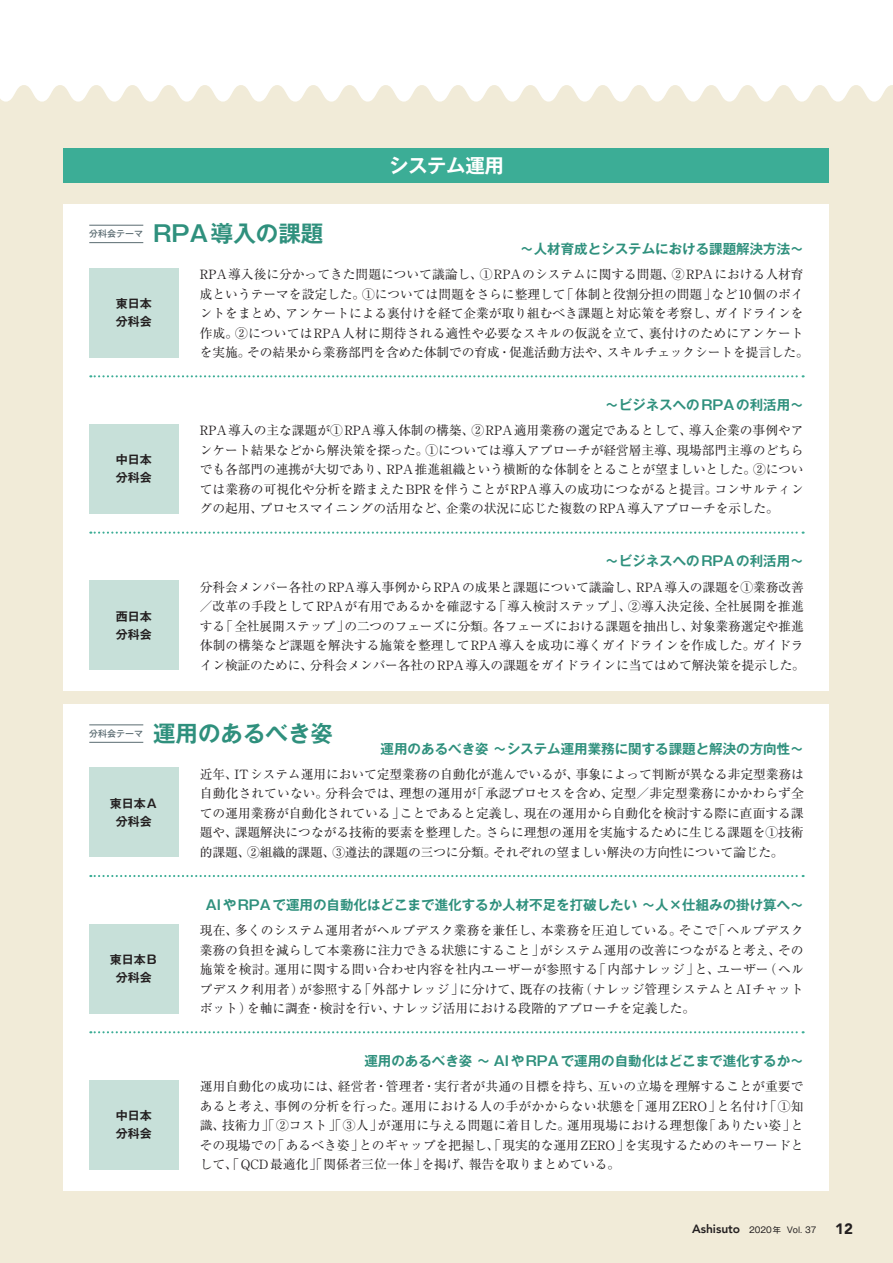
<style>
.page{position:relative;width:893px;height:1263px;background:#fff}
.page>*{position:absolute;margin:0;border:0;box-sizing:border-box;transform-origin:0 0}
.t1{font:700 22.5px "Gothic MB101 Pr 6 De";color:#2f907d}
.t2{font:700 19.5px "Gothic MB101 Pr 6 De";letter-spacing:-.02em;color:#fff}
.t3{font:900 15px "Avenir";color:#231f20}
.t4{font:700 13.5px "Gothic MB101 Pr 6 De";color:#2f907d}
.t5{font:12.75px/19.5px "Ryumin Pr 6 N";letter-spacing:-.01em;color:#231f20;text-align:justify}
.t6{font:700 12px/18px "Gothic MB101 Pr 6 De";color:#231f20}
.t7{font:500 9px "Gothic MB101 Pr 6";color:#5a6b71}
.t8{font:8.25px "Gothic MB101 Pr 6";color:#231f20}
.s1{font-family:"Avenir";font-weight:800;font-size:12px}
</style>
<div class="page">
<div style="left:0;top:85px;width:893px;height:1178px;background:#f1ebd8"></div>
<div style="left:64px;top:204px;width:765px;height:487px;background:#fff"></div>
<div style="left:64px;top:704px;width:765px;height:487px;background:#fff"></div>
<div style="left:64px;top:149px;width:765px;height:34px;background:#3cad96"></div>
<hr style="left:89px;top:225px;width:54px;height:1px;background:#5a6b71">
<hr style="left:89px;top:242px;width:54px;height:1px;background:#5a6b71">
<hr style="left:89px;top:724px;width:54px;height:1px;background:#5a6b71">
<hr style="left:89px;top:742px;width:54px;height:1px;background:#5a6b71">
<div style="left:89px;top:268px;width:90px;height:89px;background:#c7e0d9"></div>
<div style="left:89px;top:767px;width:90px;height:90px;background:#c7e0d9"></div>
<div style="left:89px;top:424px;width:90px;height:89px;background:#c7e0d9"></div>
<div style="left:89px;top:924px;width:90px;height:89px;background:#c7e0d9"></div>
<div style="left:89px;top:580px;width:90px;height:90px;background:#c7e0d9"></div>
<div style="left:89px;top:1080px;width:90px;height:89px;background:#c7e0d9"></div>
<svg style="left:90px;top:375px;width:714px;height:2px"></svg>
<svg style="left:90px;top:875px;width:714px;height:2px"></svg>
<svg style="left:90px;top:531px;width:714px;height:3px"></svg>
<svg style="left:90px;top:1031px;width:714px;height:2px"></svg>
<p class="t7" style="left:89px;top:226px;width:56px">分科会テーマ</p>
<h1 class="t1" style="left:153px;top:215px;width:172px">RPA導入の課題</h1>
<h2 class="t2" style="left:389px;top:150px;width:117px">システム運用</h2>
<p class="t4" style="left:520px;top:238px;width:285px">～人材育成とシステムにおける課題解決方法～</p>
<p class="t6" style="left:116px;top:294px;width:37px">東日本分科会</p>
<p class="t6" style="left:116px;top:450px;width:37px">中日本分科会</p>
<p class="t6" style="left:116px;top:607px;width:37px">西日本分科会</p>
<p class="t5" style="left:200px;top:264px;width:611px;text-align:left">RPA導入後に分かってきた問題について議論し、①RPAのシステムに関する問題、②RPAにおける人材育成というテーマを設定した。①については問題をさらに整理して「体制と役割分担の問題」など10個のポイントをまとめ、アンケートによる裏付けを経て企業が取り組むべき課題と対応策を考察し、ガイドラインを作成。②についてはRPA人材に期待される適性や必要なスキルの仮説を立て、裏付けのためにアンケートを実施。その結果から業務部門を含めた体制での育成・促進活動方法や、スキルチェックシートを提言した。</p>
<p class="t4" style="left:605px;top:394px;width:200px">～ビジネスへのRPAの利活用～</p>
<p class="t5" style="left:200px;top:420px;width:605px">RPA導入の主な課題が①RPA導入体制の構築、②RPA適用業務の選定であるとして、導入企業の事例やアンケート結果などから解決策を探った。①については導入アプローチが経営層主導、現場部門主導のどちらでも各部門の連携が大切であり、RPA推進組織という横断的な体制をとることが望ましいとした。②については業務の可視化や分析を踏まえたBPRを伴うことがRPA導入の成功につながると提言。コンサルティングの起用、プロセスマイニングの活用など、企業の状況に応じた複数のRPA導入アプローチを示した。</p>
<p class="t4" style="left:605px;top:550px;width:200px">～ビジネスへのRPAの利活用～</p>
<p class="t5" style="left:200px;top:576px;width:607px">分科会メンバー各社のRPA導入事例からRPAの成果と課題について議論し、RPA導入の課題を①業務改善／改革の手段としてRPAが有用であるかを確認する「導入検討ステップ」、②導入決定後、全社展開を推進する「全社展開ステップ」の二つのフェーズに分類。各フェーズにおける課題を抽出し、対象業務選定や推進体制の構築など課題を解決する施策を整理してRPA導入を成功に導くガイドラインを作成した。ガイドライン検証のために、分科会メンバー各社のRPA導入の課題をガイドラインに当てはめて解決策を提示した。</p>
<p class="t7" style="left:89px;top:726px;width:56px">分科会テーマ</p>
<h1 class="t1" style="left:153px;top:715px;width:182px">運用のあるべき姿</h1>
<p class="t4" style="left:381px;top:737px;width:424px">運用のあるべき姿 ～システム運用業務に関する課題と解決の方向性～</p>
<p class="t6" style="left:110px;top:794px;width:49px;text-align:center">東日本Ａ分科会</p>
<p class="t6" style="left:110px;top:950px;width:49px;text-align:center">東日本Ｂ分科会</p>
<p class="t6" style="left:116px;top:1106px;width:37px">中日本分科会</p>
<p class="t5" style="left:200px;top:763px;width:605px">近年、ITシステム運用において定型業務の自動化が進んでいるが、事象によって判断が異なる非定型業務は自動化されていない。分科会では、理想の運用が「承認プロセスを含め、定型／非定型業務にかかわらず全ての運用業務が自動化されている」ことであると定義し、現在の運用から自動化を検討する際に直面する課題や、課題解決につながる技術的要素を整理した。さらに理想の運用を実施するために生じる課題を①技術的課題、②組織的課題、③遵法的課題の三つに分類。それぞれの望ましい解決の方向性について論じた。</p>
<p class="t4" style="left:206px;top:893px;width:599px">AIやRPAで運用の自動化はどこまで進化するか人材不足を打破したい ～人×仕組みの掛け算へ～</p>
<p class="t5" style="left:200px;top:920px;width:605px">現在、多くのシステム運用者がヘルプデスク業務を兼任し、本業務を圧迫している。そこで「ヘルプデスク業務の負担を減らして本業務に注力できる状態にすること」がシステム運用の改善につながると考え、その施策を検討。運用に関する問い合わせ内容を社内ユーザーが参照する「内部ナレッジ」と、ユーザー（ヘルプデスク利用者）が参照する「外部ナレッジ」に分けて、既存の技術（ナレッジ管理システムとAIチャットボット）を軸に調査・検討を行い、ナレッジ活用における段階的アプローチを定義した。</p>
<p class="t4" style="left:364px;top:1050px;width:441px">運用のあるべき姿 ～ AIやRPAで運用の自動化はどこまで進化するか～</p>
<p class="t5" style="left:200px;top:1076px;width:605px">運用自動化の成功には、経営者・管理者・実行者が共通の目標を持ち、互いの立場を理解することが重要であると考え、事例の分析を行った。運用における人の手がかからない状態を「運用ZERO」と名付け「①知識、技術力」「②コスト」「③人」が運用に与える問題に着目した。運用現場における理想像「ありたい姿」とその現場での「あるべき姿」とのギャップを把握し、「現実的な運用ZERO」を実現するためのキーワードとして、「QCD最適化」「関係者三位一体」を掲げ、報告を取りまとめている。</p>
<p class="t8" style="left:692px;top:1223px;width:126px"><span class="s1">Ashisuto</span> 2020年 Vol. 37</p>
<p class="t3" style="left:835px;top:1216px;width:19px">12</p>
</div>
